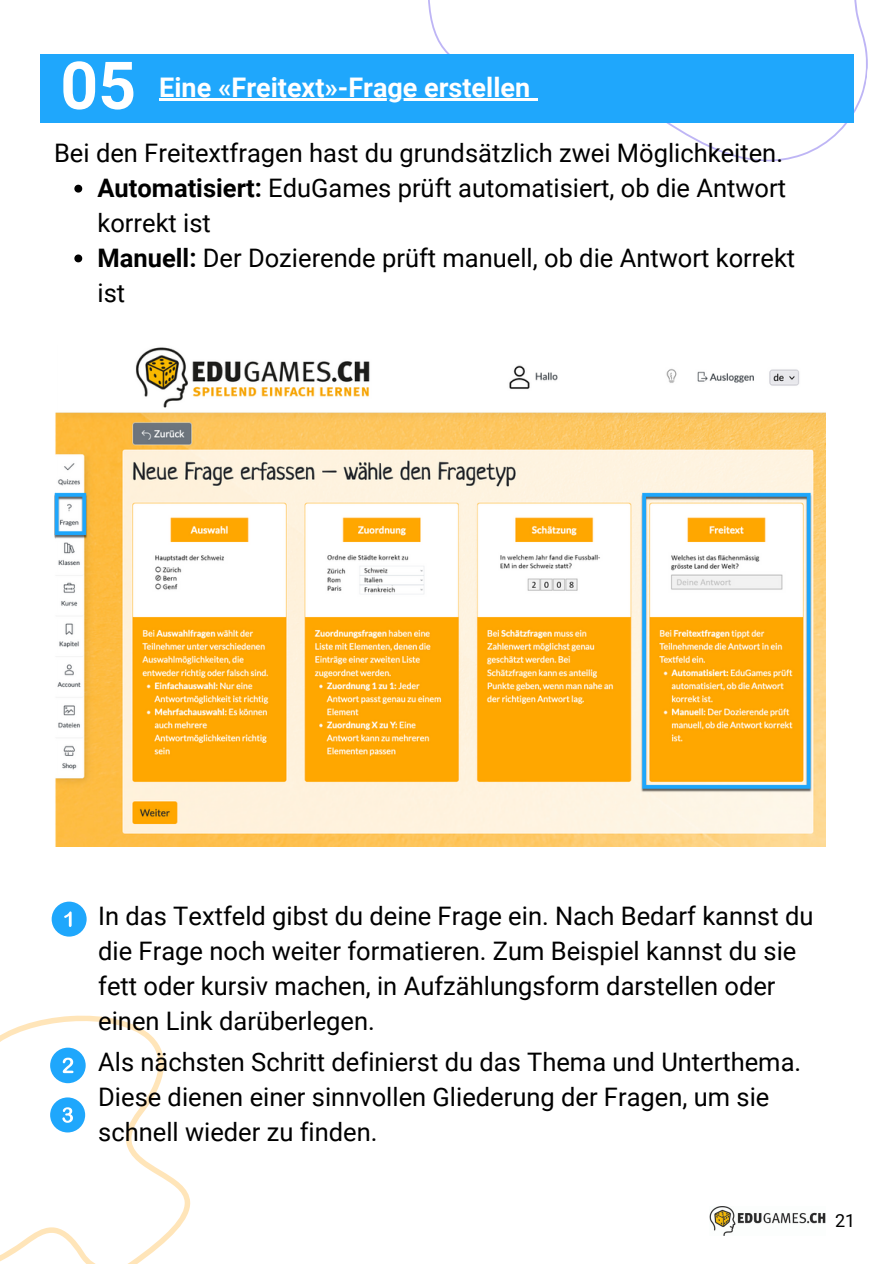
<style>
.page{position:relative;width:893px;height:1264px;background:#fff}
.page>*{position:absolute;margin:0;border:0;box-sizing:border-box;transform-origin:0 0}
.t1{font:700 66px "Roboto";color:#fff}
.t2{font:700 27px "Roboto";color:#fff}
.t3{font:25.5px/34.8px "Roboto";color:#000}
.t4{font:18px "Roboto";color:#000}
.s1{font-weight:700}
</style>
<div class="page">
<svg style="left:0;top:1015px;width:190px;height:248px"></svg>
<svg style="left:428px;top:0;width:440px;height:162px"></svg>
<img style="left:709px;top:1206px;width:116px;height:29px">
<div style="left:40px;top:54px;width:813px;height:69px;background:#1fa7fc"></div>
<div style="left:52px;top:901px;width:35px;height:35px;background:#1fa7fc;border-radius:50%"></div>
<svg style="left:64px;top:911px;width:8px;height:15px"></svg>
<div style="left:50px;top:1047px;width:36px;height:36px;background:#1fa7fc;border-radius:50%"></div>
<svg style="left:63px;top:1057px;width:10px;height:16px"></svg>
<div style="left:50px;top:1097px;width:35px;height:35px;background:#1fa7fc;border-radius:50%"></div>
<svg style="left:62px;top:1107px;width:11px;height:15px"></svg>
<img style="left:54px;top:347px;width:771px;height:499px">
<hr style="left:159px;top:99px;width:371px;height:2px;background:#fff">
<svg style="left:530px;top:99px;width:7px;height:2px"></svg>
<svg style="left:74px;top:185px;width:8px;height:8px"></svg>
<svg style="left:74px;top:254px;width:8px;height:8px"></svg>
<p class="t1" style="left:60px;top:48px;width:77px">05</p>
<p class="t2" style="left:159px;top:71px;width:372px">Eine «Freitext»-Frage erstellen</p>
<p class="t3" style="left:54px;top:136px;width:730px">Bei den Freitextfragen hast du grundsätzlich zwei Möglichkeiten.</p>
<p class="t3" style="left:97px;top:171px;width:690px"><span class="s1">Automatisiert:</span> EduGames prüft automatisiert, ob die Antwort korrekt ist</p>
<p class="t3" style="left:97px;top:241px;width:699px"><span class="s1">Manuell:</span> Der Dozierende prüft manuell, ob die Antwort korrekt ist</p>
<p class="t3" style="left:98px;top:898px;width:716px">In das Textfeld gibst du deine Frage ein. Nach Bedarf kannst du die Frage noch weiter formatieren. Zum Beispiel kannst du sie fett oder kursiv machen, in Aufzählungsform darstellen oder einen Link darüberlegen.</p>
<p class="t3" style="left:98px;top:1044px;width:704px">Als nächsten Schritt definierst du das Thema und Unterthema.<br>Diese dienen einer sinnvollen Gliederung der Fragen, um sie schnell wieder zu finden.</p>
<p class="t4" style="left:835px;top:1210px;width:22px">21</p>
</div>
